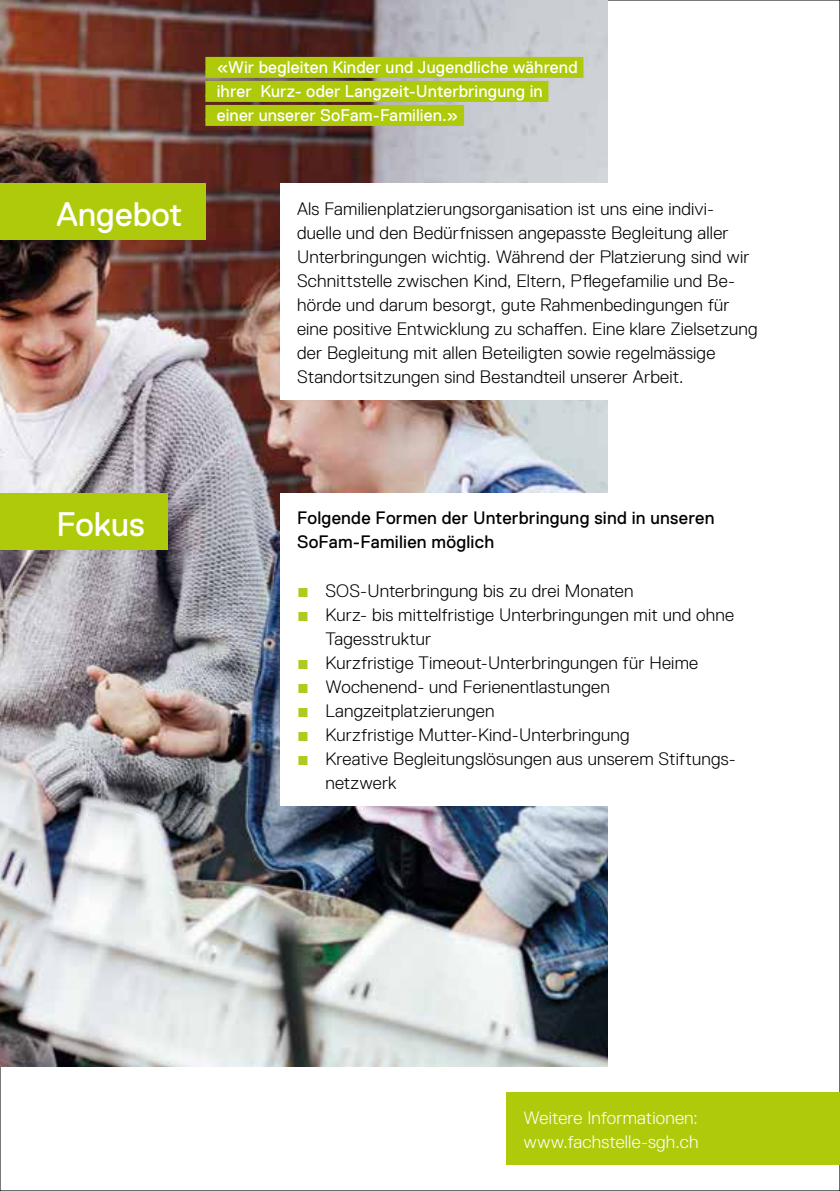
<style>
.page{position:relative;width:840px;height:1191px;background:#fff}
.page>*{position:absolute;margin:0;border:0;box-sizing:border-box;transform-origin:0 0}
.t1{font:34px "Replica Std";color:#fff}
.t2{font:300 18px/24px "Replica Std";letter-spacing:.01em;color:#000}
.t3{font:18px/24px "Replica Std";letter-spacing:.01em;color:#000}
.t4{font:300 18px/24px "Replica Std";letter-spacing:.01em;color:#fff}
.t5{font:17px/24px "Replica Std";letter-spacing:.01em;color:#fff}
.s1{color:#afca1e}
</style>
<div class="page">
<img style="left:0;top:0;width:607px;height:1066px">
<div style="left:506px;top:1092px;width:333px;height:72px;background:#afca0b"></div>
<div style="left:280px;top:184px;width:502px;height:216px;background:#fff"></div>
<div style="left:280px;top:493px;width:502px;height:312px;background:#fff"></div>
<div style="left:0;top:493px;width:167px;height:57px;background:#afca0b"></div>
<div style="left:0;top:184px;width:205px;height:56px;background:#afca0b"></div>
<div style="left:205px;top:57px;width:378px;height:16px;background:#afca0b"></div>
<div style="left:205px;top:71px;width:378px;height:7px;background:#afca0b"></div>
<div style="left:205px;top:81px;width:343px;height:16px;background:#afca0b"></div>
<div style="left:205px;top:95px;width:343px;height:7px;background:#afca0b"></div>
<div style="left:205px;top:105px;width:259px;height:16px;background:#afca0b"></div>
<div style="left:205px;top:119px;width:259px;height:7px;background:#afca0b"></div>
<h1 class="t1" style="left:56px;top:195px;width:128px">Angebot</h1>
<p class="t5" style="left:217px;top:55px;width:362px">«Wir begleiten Kinder und Jugendliche während ihrer Kurz- oder Langzeit-Unterbringung in einer unserer SoFam-Familien.»</p>
<p class="t2" style="left:297px;top:197px;width:462px">Als Familienplatzierungsorganisation ist uns eine indivi&shy;duelle und den Bedürfnissen angepasste Begleitung aller Unterbringungen wichtig. Während der Platzierung sind wir Schnittstelle zwischen Kind, Eltern, Pflegefamilie und Be&shy;hörde und darum besorgt, gute Rahmenbedingungen für eine positive Entwicklung zu schaffen. Eine klare Zielsetzung der Begleitung mit allen Beteiligten sowie regelmässige Standortsitzungen sind Bestandteil unserer Arbeit.</p>
<h1 class="t1" style="left:56px;top:505px;width:90px">Fokus</h1>
<p class="t3" style="left:297px;top:506px;width:418px">Folgende Formen der Unterbringung sind in unseren<br>SoFam-Familien möglich</p>
<p class="t2" style="left:297px;top:578px;width:338px"><span class="s1">•</span> SOS-Unterbringung bis zu drei Monaten</p>
<p class="t2" style="left:325px;top:602px;width:410px;text-indent:-28px"><span class="s1">•</span> Kurz- bis mittelfristige Unterbringungen mit und ohne<br>Tagesstruktur</p>
<p class="t2" style="left:297px;top:650px;width:402px"><span class="s1">•</span> Kurzfristige Timeout-Unterbringungen für Heime</p>
<p class="t2" style="left:297px;top:674px;width:314px"><span class="s1">•</span> Wochenend- und Ferienentlastungen</p>
<p class="t2" style="left:297px;top:698px;width:199px"><span class="s1">•</span> Langzeitplatzierungen</p>
<p class="t2" style="left:297px;top:722px;width:334px"><span class="s1">•</span> Kurzfristige Mutter-Kind-Unterbringung</p>
<p class="t2" style="left:325px;top:746px;width:412px;text-indent:-28px"><span class="s1">•</span> Kreative Begleitungslösungen aus unserem Stiftungs&shy;netzwerk</p>
<p class="t4" style="left:523px;top:1105px;width:176px">Weitere Informationen: www.fachstelle-sgh.ch</p>
</div>
